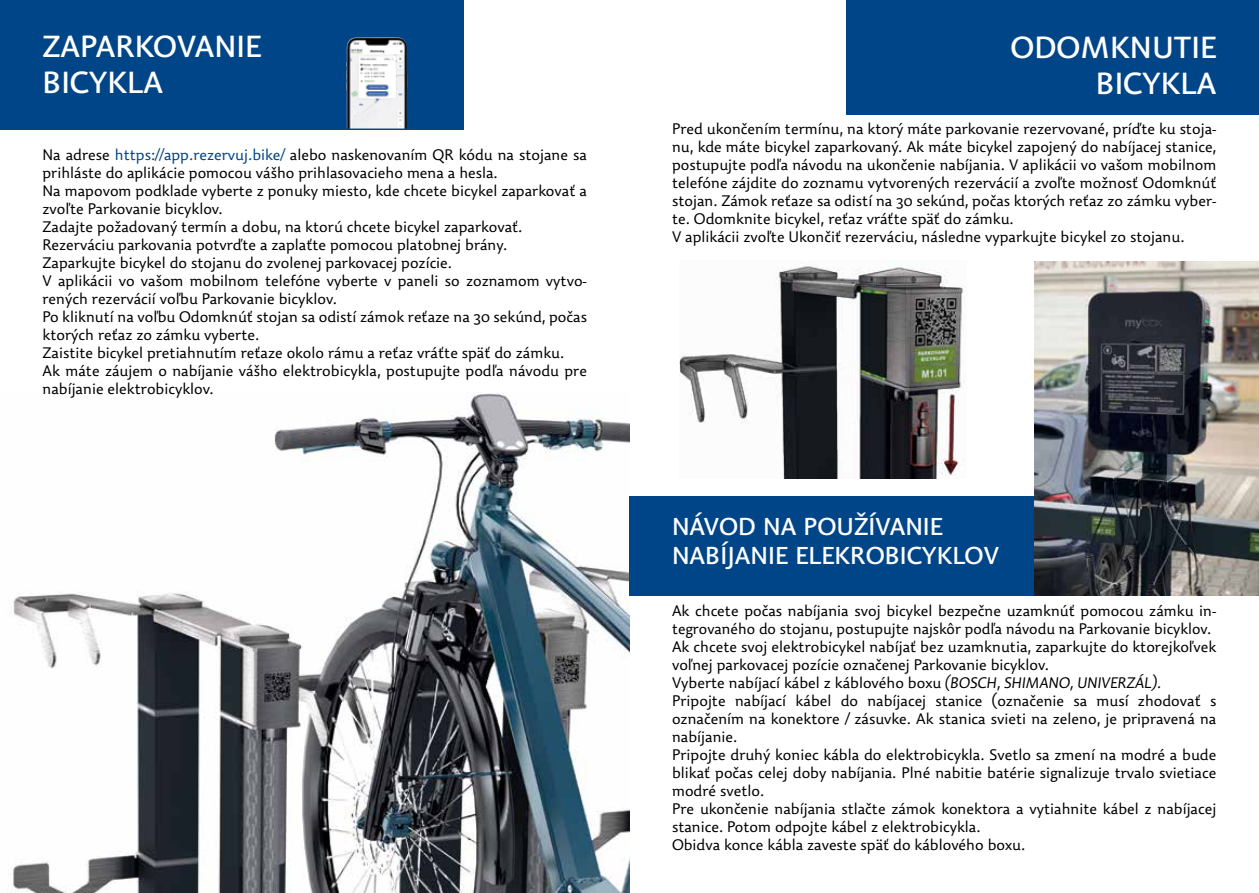
<style>
.page{position:relative;width:1259px;height:893px;background:#fff}
.page>*{position:absolute;margin:0;border:0;box-sizing:border-box;transform-origin:0 0}
.t1{font:500 30px/36px "Dederon SDOT";color:#fff;text-align:right}
.t2{font:500 24px/28.8px "Dederon SDOT";color:#fff}
.t3{font:300 15px/18px "Dederon SLOT";color:#000}
.s1{color:#004587}
.s2{font-style:italic}
</style>
<div class="page">
<img style="left:679px;top:262px;width:286px;height:216px">
<div style="left:846px;top:0;width:413px;height:115px;background:#004587"></div>
<img style="left:10px;top:393px;width:619px;height:500px">
<div style="left:629px;top:496px;width:424px;height:99px;background:#004587"></div>
<img style="left:1034px;top:261px;width:225px;height:334px">
<div style="left:0;top:0;width:463px;height:130px;background:#004587"></div>
<img style="left:346px;top:37px;width:61px;height:92px">
<h1 class="t1" style="left:43px;top:29px;width:220px;text-align:left">ZAPARKOVANIE<br>BICYKLA</h1>
<p class="t3" style="left:43px;top:146px;width:546px">Na adrese <span class="s1">https://app.rezervuj.bike/</span> alebo naskenovaním QR kódu na stojane sa prihláste do aplikácie pomocou vášho prihlasovacieho mena a hesla.<br>Na mapovom podklade vyberte z ponuky miesto, kde chcete bicykel zaparkovať a zvoľte Parkovanie bicyklov.<br>Zadajte požadovaný termín a dobu, na ktorú chcete bicykel zaparkovať.<br>Rezerváciu parkovania potvrďte a zaplaťte pomocou platobnej brány.<br>Zaparkujte bicykel do stojanu do zvolenej parkovacej pozície.<br>V aplikácii vo vašom mobilnom telefóne vyberte v paneli so zoznamom vytvo&shy;rených rezervácií voľbu Parkovanie bicyklov.<br>Po kliknutí na voľbu Odomknúť stojan sa odistí zámok reťaze na 30 sekúnd, počas ktorých reťaz zo zámku vyberte.<br>Zaistite bicykel pretiahnutím reťaze okolo rámu a reťaz vráťte späť do zámku.<br>Ak máte záujem o nabíjanie vášho elektrobicykla, postupujte podľa návodu pre nabíjanie elektrobicyklov.</p>
<h1 class="t1" style="left:1010px;top:30px;width:207px">ODOMKNUTIE<br>BICYKLA</h1>
<p class="t3" style="left:672px;top:120px;width:546px">Pred ukončením termínu, na ktorý máte parkovanie rezervované, príďte ku stoja&shy;nu, kde máte bicykel zaparkovaný. Ak máte bicykel zapojený do nabíjacej stanice, postupujte podľa návodu na ukončenie nabíjania. V aplikácii vo vašom mobilnom telefóne zájdite do zoznamu vytvorených rezervácií a zvoľte možnosť Odomknúť stojan. Zámok reťaze sa odistí na 30 sekúnd, počas ktorých reťaz zo zámku vyber&shy;te. Odomknite bicykel, reťaz vráťte späť do zámku.<br>V aplikácii zvoľte Ukončiť rezerváciu, následne vyparkujte bicykel zo stojanu.</p>
<h2 class="t2" style="left:672px;top:513px;width:328px">NÁVOD NA POUŽÍVANIE<br>NABÍJANIE ELEKROBICYKLOV</h2>
<p class="t3" style="left:672px;top:602px;width:546px">Ak chcete počas nabíjania svoj bicykel bezpečne uzamknúť pomocou zámku in&shy;tegrovaného do stojanu, postupujte najskôr podľa návodu na Parkovanie bicyklov.<br>Ak chcete svoj elektrobicykel nabíjať bez uzamknutia, zaparkujte do ktorejkoľvek voľnej parkovacej pozície označenej Parkovanie bicyklov.<br>Vyberte nabíjací kábel z káblového boxu <span class="s2">(BOSCH, SHIMANO, UNIVERZÁL).<br></span>Pripojte nabíjací kábel do nabíjacej stanice (označenie sa musí zhodovať s označením na konektore / zásuvke. Ak stanica svieti na zeleno, je pripravená na nabíjanie.<br>Pripojte druhý koniec kábla do elektrobicykla. Svetlo sa zmení na modré a bude blikať počas celej doby nabíjania. Plné nabitie batérie signalizuje trvalo svietiace modré svetlo.<br>Pre ukončenie nabíjania stlačte zámok konektora a vytiahnite kábel z nabíjacej stanice. Potom odpojte kábel z elektrobicykla.<br>Obidva konce kábla zaveste späť do káblového boxu.</p>
</div>
